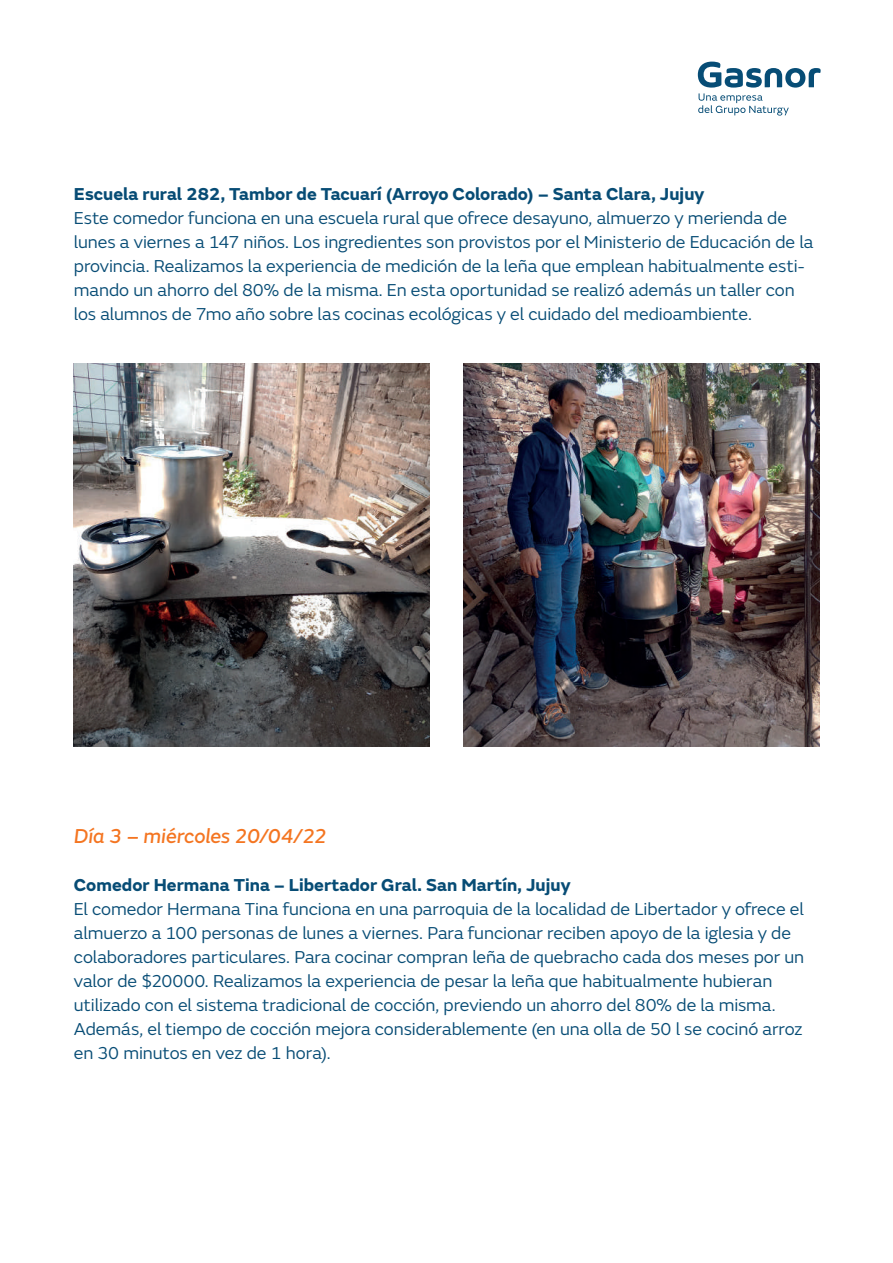
<style>
.page{position:relative;width:893px;height:1263px;background:#fff}
.page>*{position:absolute;margin:0;border:0;box-sizing:border-box;transform-origin:0 0}
.t1{font:italic 21px "FS Emeric Core";letter-spacing:-.005em;color:#f47521}
.t2{font:18px/24px "FS Emeric";letter-spacing:-.005em;color:#074c75}
.t3{font:700 18px "FS Emeric";color:#074c75}
</style>
<div class="page">
<img style="left:463px;top:363px;width:356px;height:383px">
<img style="left:74px;top:363px;width:355px;height:383px">
<svg style="left:698px;top:62px;width:123px;height:54px"></svg>
<p class="t3" style="left:74px;top:179px;width:632px">Escuela rural 282, Tambor de Tacuarí (Arroyo Colorado) – Santa Clara, Jujuy</p>
<p class="t2" style="left:74px;top:205px;width:741px">Este comedor funciona en una escuela rural que ofrece desayuno, almuerzo y merienda de lunes a viernes a 147 niños. Los ingredientes son provistos por el Ministerio de Educación de la provincia. Realizamos la experiencia de medición de la leña que emplean habitualmente esti&shy;mando un ahorro del 80% de la misma. En esta oportunidad se realizó además un taller con los alumnos de 7mo año sobre las cocinas ecológicas y el cuidado del medioambiente.</p>
<p class="t1" style="left:74px;top:820px;width:255px">Día 3 – miércoles 20/04/22</p>
<p class="t3" style="left:74px;top:870px;width:498px">Comedor Hermana Tina – Libertador Gral. San Martín, Jujuy</p>
<p class="t2" style="left:74px;top:896px;width:732px">El comedor Hermana Tina funciona en una parroquia de la localidad de Libertador y ofrece el almuerzo a 100 personas de lunes a viernes. Para funcionar reciben apoyo de la iglesia y de colaboradores particulares. Para cocinar compran leña de quebracho cada dos meses por un valor de $20000. Realizamos la experiencia de pesar la leña que habitualmente hubieran utilizado con el sistema tradicional de cocción, previendo un ahorro del 80% de la misma.<br>Además, el tiempo de cocción mejora considerablemente (en una olla de 50 l se cocinó arroz en 30 minutos en vez de 1 hora).</p>
</div>
